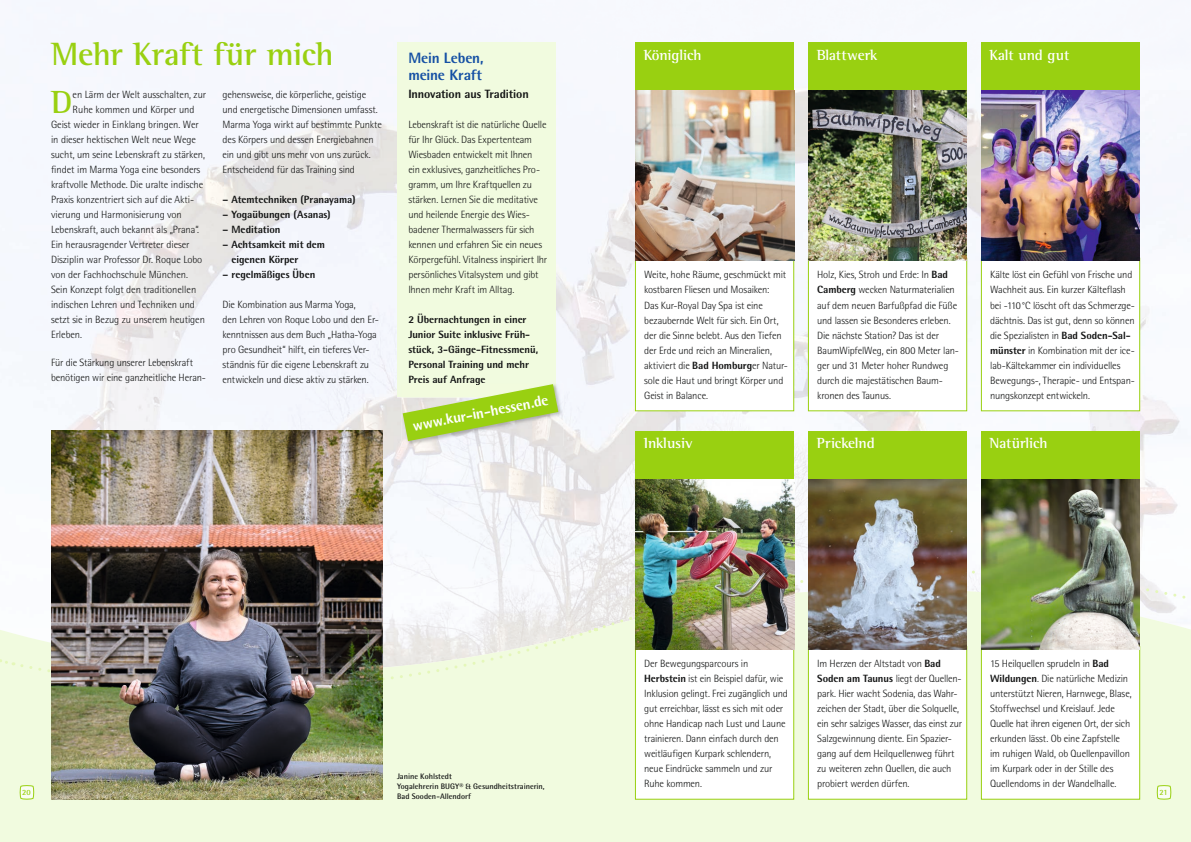
<style>
.page{position:relative;width:1191px;height:842px;background:#fff}
.page>*{position:absolute;margin:0;border:0;box-sizing:border-box;transform-origin:0 0}
.t1{font:700 33px "Rotis Semi Serif Std";letter-spacing:-.01em;color:#99d011}
.t2{font:700 32.8px "Rotis Semi Serif Std";color:#99d011}
.t3{font:700 15px "Rotis Semi Serif Std";letter-spacing:-.01em;color:#fff}
.t4{font:800 15px/17px "Rotis Semi Sans";letter-spacing:-.015em;color:#1550a4}
.t5{font:800 15px "Rotis Semi Sans";color:#fff}
.t6{font:800 12px "Rotis Semi Sans";letter-spacing:-.01em;color:#131414}
.t7{font:300 10.5px/15px "Rotis Semi Sans";letter-spacing:-.015em;color:#131414}
.t8{font:800 10.5px/15px "Rotis Semi Sans";letter-spacing:-.005em;color:#131414}
.t9{font:700 8px/10px "Rotis Semi Sans";color:#131414}
.t10{font:700 8px "Rotis Semi Sans";color:#99d011}
.s1{font-weight:800}
</style>
<div class="page">
<img style="left:33px;top:42px;width:387px;height:526px">
<img style="left:420px;top:42px;width:720px;height:1px">
<img style="left:556px;top:90px;width:596px;height:298px">
<img style="left:1156px;top:400px;width:25px;height:115px">
<img style="left:560px;top:388px;width:596px;height:180px">
<img style="left:420px;top:446px;width:140px;height:122px">
<div style="left:0;top:691px;width:1191px;height:151px;background:#f1fbdf"></div>
<svg style="left:0;top:568px;width:1191px;height:123px"></svg>
<div style="left:635px;top:43px;width:159px;height:48px;background:#99d011"></div>
<div style="left:808px;top:43px;width:159px;height:48px;background:#99d011"></div>
<div style="left:981px;top:43px;width:159px;height:48px;background:#99d011"></div>
<div style="left:635px;top:431px;width:159px;height:48px;background:#99d011"></div>
<div style="left:808px;top:431px;width:159px;height:48px;background:#99d011"></div>
<div style="left:981px;top:431px;width:159px;height:48px;background:#99d011"></div>
<div style="left:635px;top:258px;width:158px;height:153px;background:#fff"></div>
<div style="left:635px;top:258px;width:159px;height:153px;border:1px solid #99d011"></div>
<div style="left:981px;top:258px;width:158px;height:153px;background:#fff"></div>
<div style="left:981px;top:258px;width:159px;height:153px;border:1px solid #99d011"></div>
<div style="left:635px;top:647px;width:158px;height:152px;background:#fff"></div>
<div style="left:635px;top:646px;width:159px;height:153px;border:1px solid #99d011"></div>
<div style="left:808px;top:647px;width:158px;height:152px;background:#fff"></div>
<div style="left:808px;top:646px;width:159px;height:153px;border:1px solid #99d011"></div>
<div style="left:981px;top:647px;width:158px;height:152px;background:#fff"></div>
<div style="left:981px;top:646px;width:159px;height:153px;border:1px solid #99d011"></div>
<div style="left:808px;top:258px;width:158px;height:153px;background:#fff"></div>
<div style="left:808px;top:258px;width:159px;height:153px;border:1px solid #99d011"></div>
<div style="left:397px;top:43px;width:159px;height:354px;background:#f1fbdf"></div>
<img style="left:402px;top:383px;width:161px;height:63px">
<img style="left:402px;top:383px;width:154px;height:14px">
<img style="left:409px;top:383px;width:76px;height:1px">
<svg style="left:403px;top:384px;width:155px;height:57px"></svg>
<img style="left:635px;top:91px;width:159px;height:170px">
<img style="left:808px;top:91px;width:159px;height:170px">
<img style="left:981px;top:91px;width:159px;height:170px">
<img style="left:635px;top:479px;width:159px;height:170px">
<img style="left:808px;top:479px;width:159px;height:170px">
<img style="left:981px;top:479px;width:159px;height:170px">
<img style="left:51px;top:431px;width:332px;height:368px">
<svg style="left:20px;top:785px;width:14px;height:19px"></svg>
<svg style="left:1156px;top:785px;width:15px;height:19px"></svg>
<h1 class="t1" style="left:51px;top:34px;width:284px">Mehr Kraft für mich</h1>
<h3 class="t4" style="left:408px;top:49px;width:77px">Mein Leben, meine Kraft</h3>
<p class="t6" style="left:408px;top:86px;width:122px">Innovation aus Tradition</p>
<p class="t7" style="left:408px;top:117px;width:140px">Lebenskraft ist die natürliche Quelle für Ihr Glück. Das Expertenteam Wiesbaden entwickelt mit Ihnen<br>ein exklusives, ganzheitliches Pro&shy;gramm, um Ihre Kraftquellen zu stärken. Lernen Sie die meditative und heilende Energie des Wies&shy;badener Thermalwassers für sich kennen und erfahren Sie ein neues Körpergefühl. Vitalness inspiriert Ihr persönliches Vitalsystem und gibt Ihnen mehr Kraft im Alltag.</p>
<p class="t8" style="left:408px;top:311px;width:131px">2 Übernachtungen in einer<br>Junior Suite inklusive Früh&shy;stück, 3-Gänge-Fitnessmenü,<br>Personal Training und mehr<br>Preis auf Anfrage</p>
<h2 class="t2" style="left:51px;top:82px;width:23px">D</h2>
<p class="t7" style="left:73px;top:87px;width:135px">en Lärm der Welt ausschalten, zur</p>
<p class="t7" style="left:223px;top:87px;width:161px">gehensweise, die körperliche, geistige und energetische Dimensionen umfasst.<br>Marma Yoga wirkt auf bestimmte Punkte des Körpers und dessen Energiebahnen ein und gibt uns mehr von uns zurück.<br>Entscheidend für das Training sind</p>
<p class="t8" style="left:223px;top:192px;width:134px">– Atemtechniken (Pranayama)</p>
<p class="t8" style="left:223px;top:207px;width:110px">– Yogaübungen (Asanas)</p>
<p class="t8" style="left:223px;top:222px;width:59px">– Meditation</p>
<p class="t8" style="left:231px;top:237px;width:95px;text-indent:-9px">– Achtsamkeit mit dem eigenen Körper</p>
<p class="t8" style="left:223px;top:267px;width:94px">– regelmäßiges Üben</p>
<p class="t7" style="left:223px;top:297px;width:158px">Die Kombination aus Marma Yoga,<br>den Lehren von Roque Lobo und den Er&shy;kenntnissen aus dem Buch „Hatha-Yoga pro Gesundheit“ hilft, ein tieferes Ver&shy;ständnis für die eigene Lebenskraft zu entwickeln und diese aktiv zu stärken.</p>
<p class="t7" style="left:73px;top:102px;width:123px">Ruhe kommen und Körper und</p>
<p class="t7" style="left:51px;top:117px;width:149px">Geist wieder in Einklang bringen. Wer</p>
<p class="t7" style="left:51px;top:132px;width:146px">in dieser hektischen Welt neue Wege</p>
<p class="t7" style="left:51px;top:147px;width:155px">sucht, um seine Lebenskraft zu stärken,</p>
<p class="t7" style="left:51px;top:162px;width:151px">findet im Marma Yoga eine besonders</p>
<p class="t7" style="left:51px;top:177px;width:154px">kraftvolle Methode. Die uralte indische</p>
<p class="t7" style="left:51px;top:192px;width:145px">Praxis konzentriert sich auf die Akti-</p>
<p class="t7" style="left:51px;top:207px;width:132px">vierung und Harmonisierung von</p>
<p class="t7" style="left:51px;top:222px;width:150px">Lebenskraft, auch bekannt als „Prana“.</p>
<p class="t7" style="left:51px;top:237px;width:140px">Ein herausragender Vertreter dieser</p>
<p class="t7" style="left:51px;top:252px;width:153px">Disziplin war Professor Dr. Roque Lobo</p>
<p class="t7" style="left:51px;top:267px;width:139px">von der Fachhochschule München.</p>
<p class="t7" style="left:51px;top:282px;width:147px">Sein Konzept folgt den traditionellen</p>
<p class="t7" style="left:51px;top:297px;width:145px">indischen Lehren und Techniken und</p>
<p class="t7" style="left:51px;top:312px;width:155px">setzt sie in Bezug zu unserem heutigen</p>
<p class="t7" style="left:51px;top:327px;width:33px">Erleben.</p>
<p class="t7" style="left:51px;top:355px;width:156px">Für die Stärkung unserer Lebenskraft benötigen wir eine ganzheitliche Heran-</p>
<h3 class="t5" style="left:411px;top:417px;width:139px;rotate:-11deg">www.kur-in-hessen.de</h3>
<h3 class="t3" style="left:643px;top:46px;width:59px">Königlich</h3>
<h3 class="t3" style="left:816px;top:46px;width:62px">Blattwerk</h3>
<h3 class="t3" style="left:989px;top:46px;width:81px">Kalt und gut</h3>
<p class="t7" style="left:644px;top:267px;width:145px">Weite, hohe Räume, geschmückt mit kostbaren Fliesen und Mosaiken:<br>Das Kur-Royal Day Spa ist eine bezaubernde Welt für sich. Ein Ort, der die Sinne belebt. Aus den Tiefen der Erde und reich an Mineralien, aktiviert die <span class="s1">Bad Homburg</span>er Natur&shy;sole die Haut und bringt Körper und<br>Geist in Balance.</p>
<p class="t7" style="left:990px;top:267px;width:146px">Kälte löst ein Gefühl von Frische und Wachheit aus. Ein kurzer Kälteflash bei -110 °C löscht oft das Schmerzge&shy;dächtnis. Das ist gut, denn so können die Spezialisten in <span class="s1">Bad Soden-Sal&shy;münster</span> in Kombination mit der ice&shy;lab-Kältekammer ein indivi duelles Bewegungs-, Therapie- und Entspan&shy;nungskonzept entwickeln.</p>
<p class="t7" style="left:817px;top:267px;width:143px">Holz, Kies, Stroh und Erde: In <span class="s1">Bad<br>Camberg</span> wecken Naturmaterialien auf dem neuen Barfußpfad die Füße und lassen sie Besonderes erleben.<br>Die nächste Station? Das ist der<br>BaumWipfelWeg, ein 800 Meter lan&shy;ger und 31 Meter hoher Rundweg durch die majestätischen Baum&shy;kronen des Taunus.</p>
<h3 class="t3" style="left:643px;top:434px;width:51px">Inklusiv</h3>
<h3 class="t3" style="left:816px;top:434px;width:60px">Prickelnd</h3>
<h3 class="t3" style="left:989px;top:434px;width:59px">Natürlich</h3>
<p class="t7" style="left:644px;top:656px;width:145px">Der Bewegungsparcours in<br><span class="s1">Herbstein</span> ist ein Beispiel dafür, wie<br>Inklusion gelingt. Frei zugänglich und gut erreichbar, lässt es sich mit oder ohne Handicap nach Lust und Laune trainieren. Dann einfach durch den weitläufigen Kurpark schlendern, neue Eindrücke sammeln und zur<br>Ruhe kommen.</p>
<p class="t7" style="left:817px;top:656px;width:146px">Im Herzen der Altstadt von <span class="s1">Bad Soden am Taunus</span> liegt der Quellen&shy;park. Hier wacht Sodenia, das Wahr&shy;zeichen der Stadt, über die Solquelle, ein sehr salziges Wasser, das einst zur Salzgewinnung diente. Ein Spazier&shy;gang auf dem Heilquellenweg führt zu weiteren zehn Quellen, die auch probiert werden dürfen.</p>
<p class="t7" style="left:990px;top:656px;width:143px">15 Heilquellen sprudeln in <span class="s1">Bad Wildungen</span>. Die natürliche Medizin unterstützt Nieren, Harnwege, Blase, Stoffwechsel und Kreislauf. Jede Quelle hat ihren eigenen Ort, der sich erkunden lässt. Ob eine Zapf stelle im ruhigen Wald, ob Quellen pavillon im Kurpark oder in der Stille des Quellendoms in der Wandelhalle.</p>
<p class="t9" style="left:397px;top:772px;width:149px">Janine Kohlstedt<br>Yogalehrerin BUGY® &amp; Gesundheitstrainerin,<br>Bad Sooden-Allendorf</p>
<p class="t10" style="left:22px;top:787px;width:10px">20</p>
<p class="t10" style="left:1159px;top:787px;width:10px">21</p>
</div>
